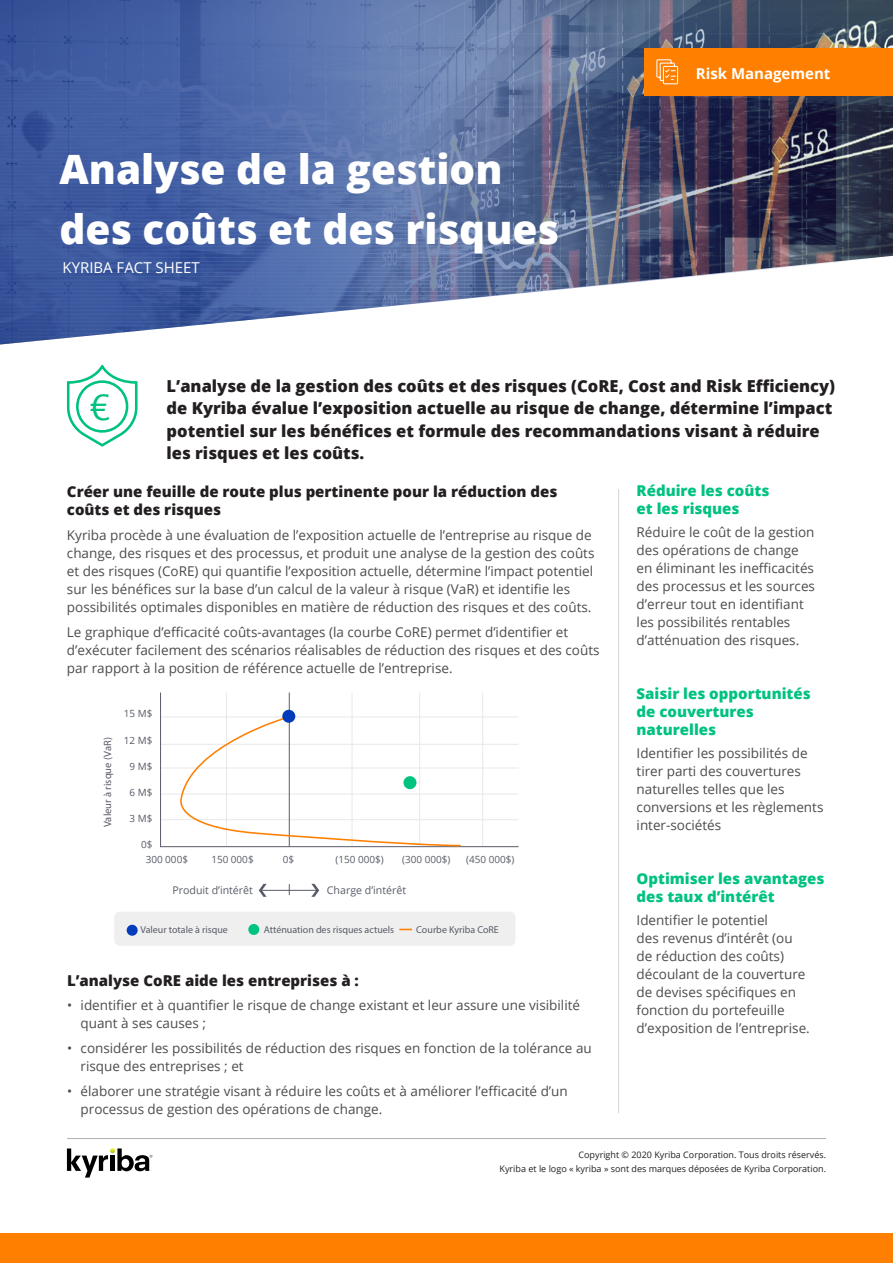
<style>
.page{position:relative;width:893px;height:1263px;background:#fff}
.page>*{position:absolute;margin:0;border:0;box-sizing:border-box;transform-origin:0 0}
.t1{font:800 40.5px/60px "Open Sans";color:#fff}
.page_title{font:36px "PT Sans";color:#00c280}
.Intro_Text{font:800 16.5px/22.5px "Open Sans";color:#231f20}
.t2{font:800 15px/18px "Open Sans";color:#00c280}
.Content_Header{font:800 15px/18px "Open Sans";color:#231f20}
.t3{font:15px "Open Sans";color:#fff}
.t4{font:700 15px "Open Sans";color:#fff}
.Body{font:13.5px/18px "Open Sans";color:#4b4c4d}
.Bullets{font:13.5px/18px "Open Sans";color:#4b4c4d}
.t5{font:10.65px "Open Sans";color:#595c68}
.t6{font:600 10.65px "Open Sans";color:#595c68}
.t7{font:600 10.05px "Open Sans";color:#595c68}
.t8{font:9.9px "Open Sans";color:#595c68}
.t9{font:9px "Open Sans";color:#231f20}
</style>
<div class="page">
<div style="left:0;top:1233px;width:893px;height:29px;background:#ff8000"></div>
<svg style="left:0;top:0;width:893px;height:345px;background:#65759f"></svg>
<div style="left:645px;top:48px;width:248px;height:47px;background:#ff8000"></div>
<svg style="left:656px;top:59px;width:22px;height:26px"></svg>
<svg style="left:66px;top:365px;width:72px;height:82px"></svg>
<hr style="left:161px;top:819px;width:358px;height:1px;background:#e8e8e8">
<hr style="left:161px;top:794px;width:358px;height:1px;background:#e8e8e8">
<hr style="left:161px;top:768px;width:358px;height:1px;background:#e8e8e8">
<hr style="left:161px;top:744px;width:358px;height:1px;background:#e8e8e8">
<hr style="left:161px;top:717px;width:358px;height:1px;background:#e8e8e8">
<hr style="left:352px;top:692px;width:1px;height:155px;background:#e8e8e8">
<hr style="left:419px;top:692px;width:1px;height:155px;background:#e8e8e8">
<hr style="left:482px;top:692px;width:1px;height:155px;background:#e8e8e8">
<hr style="left:226px;top:692px;width:1px;height:155px;background:#e8e8e8">
<hr style="left:289px;top:692px;width:1px;height:155px;background:#595c68">
<hr style="left:160px;top:846px;width:359px;height:1px;background:#595c68">
<hr style="left:160px;top:692px;width:1px;height:155px;background:#595c68">
<hr style="left:262px;top:890px;width:55px;height:1px;background:#595c68">
<svg style="left:172px;top:715px;width:290px;height:132px"></svg>
<div style="left:282px;top:710px;width:13px;height:13px;background:#023cba;border-radius:50%"></div>
<div style="left:403px;top:776px;width:13px;height:13px;background:#00c37f;border-radius:50%"></div>
<div style="left:114px;top:912px;width:401px;height:34px;background:#eaeaea;border-radius:6px"></div>
<div style="left:248px;top:924px;width:11px;height:11px;background:#00c37f;border-radius:50%"></div>
<div style="left:127px;top:925px;width:11px;height:11px;background:#023cba;border-radius:50%"></div>
<svg style="left:399px;top:929px;width:13px;height:1px"></svg>
<svg style="left:311px;top:884px;width:8px;height:13px"></svg>
<svg style="left:259px;top:884px;width:8px;height:13px"></svg>
<hr style="left:618px;top:489px;width:1px;height:624px;background:#6b7780">
<svg style="left:67px;top:1148px;width:85px;height:29px"></svg>
<hr style="left:67px;top:1138px;width:759px;height:1px;background:#b3adab">
<div style="left:91px;top:390px;width:22px;height:32px;background:#fff"></div>
<p class="t1" style="left:59px;top:137px;width:501px">Analyse de la gestion des coûts et des risques</p>
<p class="t3" style="left:62px;top:258px;width:139px">KYRIBA FACT SHEET</p>
<p class="t4" style="left:696px;top:63px;width:136px">Risk Management</p>
<p class="Intro_Text" style="left:167px;top:373px;width:670px">L’analyse de la gestion des coûts et des risques (CoRE, Cost and Risk Efficiency) de Kyriba évalue l’exposition actuelle au risque de change, détermine l’impact potentiel sur les bénéfices et formule des recommandations visant à réduire les risques et les coûts.</p>
<p class="Content_Header" style="left:67px;top:482px;width:492px">Créer une feuille de route plus pertinente pour la réduction des coûts et des risques</p>
<p class="Body" style="left:67px;top:526px;width:529px">Kyriba procède à une évaluation de l’exposition actuelle de l’entreprise au risque de change, des risques et des processus, et produit une analyse de la gestion des coûts et des risques (CoRE) qui quantifie l’exposition actuelle, détermine l’impact potentiel sur les bénéfices sur la base d’un calcul de la valeur à risque (VaR) et identifie les possibilités optimales disponibles en matière de réduction des risques et des coûts.</p>
<p class="Body" style="left:67px;top:622px;width:534px">Le graphique d’efficacité coûts-avantages (la courbe CoRE) permet d’identifier et d’exécuter facilement des scénarios réalisables de réduction des risques et des coûts par rapport à la position de référence actuelle de l’entreprise.</p>
<p class="page_title" style="left:90px;top:384px;width:21px">€</p>
<p class="t2" style="left:637px;top:481px;width:134px">Réduire les coûts et les risques</p>
<p class="Bullets" style="left:637px;top:523px;width:180px">Réduire le coût de la gestion des opérations de change en éliminant les inefficacités des processus et les sources d’erreur tout en identifiant les possibilités rentables d’atténuation des risques.</p>
<p class="t2" style="left:637px;top:684px;width:176px">Saisir les opportunités de couvertures naturelles</p>
<p class="Bullets" style="left:637px;top:743px;width:188px">Identifier les possibilités de tirer parti des couvertures naturelles telles que les conversions et les règlements inter-sociétés</p>
<p class="t8" style="left:124px;top:707px;width:30px">15 M$</p>
<p class="t8" style="left:124px;top:733px;width:30px">12 M$</p>
<p class="t8" style="left:129px;top:759px;width:24px">9 M$</p>
<p class="t8" style="left:129px;top:785px;width:24px">6 M$</p>
<p class="t8" style="left:129px;top:811px;width:24px">3 M$</p>
<p class="t8" style="left:141px;top:838px;width:13px">0$</p>
<p class="t6" style="left:101px;top:827px;width:91px;rotate:-90deg">Valeur à risque (VaR)</p>
<p class="t8" style="left:146px;top:853px;width:44px">300 000$</p>
<p class="t5" style="left:172px;top:882px;width:82px">Produit d’intérêt</p>
<p class="t8" style="left:211px;top:853px;width:44px">150 000$</p>
<p class="t8" style="left:283px;top:853px;width:13px">0$</p>
<p class="t8" style="left:335px;top:853px;width:50px">(150 000$)</p>
<p class="t8" style="left:402px;top:853px;width:50px">(300 000$)</p>
<p class="t8" style="left:466px;top:853px;width:50px">(450 000$)</p>
<p class="t5" style="left:327px;top:882px;width:81px">Charge d’intérêt</p>
<p class="t7" style="left:141px;top:923px;width:89px">Valeur totale à risque</p>
<p class="t7" style="left:264px;top:923px;width:132px">Atténuation des risques actuels</p>
<p class="t7" style="left:416px;top:923px;width:84px">Courbe Kyriba CoRE</p>
<p class="Content_Header" style="left:67px;top:970px;width:293px">L’analyse CoRE aide les entreprises à :</p>
<p class="Body" style="left:81px;top:996px;width:501px;text-indent:-14px">• identifier et à quantifier le risque de change existant et leur assure une visibilité quant à ses causes ;</p>
<p class="Body" style="left:81px;top:1039px;width:513px;text-indent:-14px">• considérer les possibilités de réduction des risques en fonction de la tolérance au risque des entreprises ; et</p>
<p class="Body" style="left:81px;top:1082px;width:489px;text-indent:-14px">• élaborer une stratégie visant à réduire les coûts et à améliorer l’efficacité d’un processus de gestion des opérations de change.</p>
<p class="t2" style="left:637px;top:869px;width:189px">Optimiser les avantages des taux d’intérêt</p>
<p class="Bullets" style="left:637px;top:910px;width:175px">Identifier le potentiel<br>des revenus d’intérêt (ou de réduction des coûts) découlant de la couverture de devises spécifiques en fonction du portefeuille d’exposition de l’entreprise.</p>
<p class="t9" style="left:578px;top:1148px;width:249px">Copyright © 2020 Kyriba Corporation. Tous droits réservés.</p>
<p class="t9" style="left:500px;top:1162px;width:328px">Kyriba et le logo « kyriba » sont des marques déposées de Kyriba Corporation.</p>
</div>
